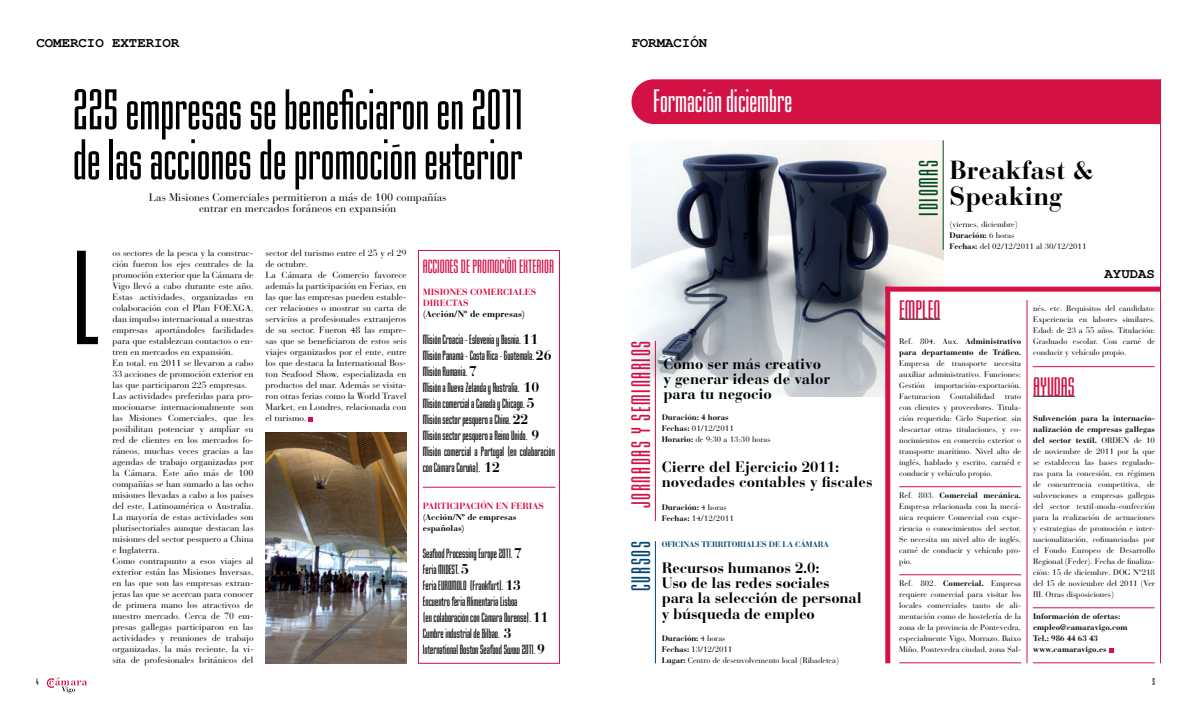
<style>
.page{position:relative;width:1191px;height:709px;background:#fff}
.page>*{position:absolute;margin:0;border:0;box-sizing:border-box;transform-origin:0 0}
.t1{font:140px "Mekanik Plain";color:#000}
.t2{font:60px/50px "Mekanik Plain";color:#000}
.t3{font:34px "Mekanik Plain";color:#fff}
.t4{font:28px "Mekanik Plain";letter-spacing:.06em;color:#d31145}
.t5{font:28px "Mekanik Plain";letter-spacing:.06em;color:#004d24}
.t6{font:28px "Mekanik Plain";letter-spacing:.06em;color:#004772}
.t7{font:700 26px/26px "Bauer Bodoni";color:#000}
.t8{font:20px "Mekanik Plain";color:#d31145}
.t9{font:700 15px/15.3px "Bauer Bodoni";color:#000}
.t10{font:14px/16px "Mekanik Plain";color:#000}
.t11{font:700 14px "Courier New";color:#000}
.t12{font:11px/11px "Bauer Bodoni";color:#000;text-align:center}
.t13{font:10px "Mekanik Plain";color:#000}
.t14{font:9px/11px "Bauer Bodoni";color:#000}
.t15{font:700 9px/11px "Bauer Bodoni";color:#d31145}
.t16{font:700 9px "Bauer Bodoni";color:#000}
.t17{font:700 8.5px/11px "Bauer Bodoni";color:#000}
.t18{font:8px/11px "Bauer Bodoni";color:#000;text-align:justify}
.t19{font:700 8px/11px "Bauer Bodoni";color:#000}
.t20{font:700 8px "Bauer Bodoni";letter-spacing:-.01em;color:#004772}
.s1{font-family:"Bauer Bodoni";font-weight:700}
.s2{font-weight:400}
.s3{font-weight:700}
</style>
<div class="page">
<svg style="left:47px;top:677px;width:40px;height:16px"></svg>
<div style="left:418px;top:250px;width:142px;height:414px;border:1px solid #d31145"></div>
<img style="left:631px;top:140px;width:312px;height:256px">
<div style="left:889px;top:289px;width:97px;height:116px;background:#fff"></div>
<svg style="left:1109px;top:648px;width:4px;height:4px"></svg>
<hr style="left:655px;top:341px;width:1px;height:180px;background:#d31145">
<hr style="left:655px;top:541px;width:1px;height:122px;background:#004772">
<hr style="left:942px;top:140px;width:1px;height:110px;background:#004d24">
<hr style="left:1033px;top:396px;width:41px;height:1px;background:#000">
<hr style="left:899px;top:319px;width:41px;height:1px;background:#000">
<hr style="left:899px;top:662px;width:122px;height:1px;background:#d31145">
<hr style="left:899px;top:574px;width:122px;height:1px;background:#d31145">
<hr style="left:899px;top:486px;width:122px;height:1px;background:#d31145">
<hr style="left:1032px;top:607px;width:122px;height:1px;background:#d31145">
<hr style="left:1032px;top:366px;width:122px;height:1px;background:#d31145">
<hr style="left:1032px;top:662px;width:122px;height:1px;background:#d31145">
<hr style="left:1026px;top:300px;width:1px;height:363px;background:#d31145">
<div style="left:885px;top:287px;width:5px;height:376px;background:#d31145"></div>
<div style="left:885px;top:286px;width:276px;height:5px;background:#d31145"></div>
<hr style="left:1160px;top:79px;width:1px;height:584px;background:#d31145">
<div style="left:631px;top:79px;width:530px;height:45px;background:#d31145"></div>
<hr style="left:423px;top:486px;width:132px;height:1px;background:#d31145">
<img style="left:265px;top:432px;width:141px;height:231px">
<svg style="left:308px;top:417px;width:4px;height:4px"></svg>
<h3 class="t11" style="left:36px;top:34px;width:144px">COMERCIO EXTERIOR</h3>
<h3 class="t11" style="left:631px;top:34px;width:77px">FORMACIÓN</h3>
<h2 class="t2" style="left:73px;top:84px;width:451px">225 empresas se beneficiaron en 2011 de las acciones de promoción exterior</h2>
<p class="t12" style="left:149px;top:191px;width:299px">Las Misiones Comerciales permitieron a más de 100 compañías entrar en mercados foráneos en expansión</p>
<h1 class="t1" style="left:72px;top:214px;width:29px">L</h1>
<p class="t14" style="left:112px;top:248px;width:142px">os sectores de la pesca y la construc&shy;ción fueron los ejes centrales de la promoción exterior que la Cámara de Vigo llevó a cabo durante este año.<br>Estas actividades, organizadas en colaboración con el Plan FOEXGA, dan impulso internacional a nuestras empresas aportándoles facilidades para que establezcan contactos o en&shy;tren en mercados en expansión.<br>En total, en 2011 se llevaron a cabo 33 acciones de promoción exterior en las que participaron 225 empresas.<br>Las actividades preferidas para pro&shy;mocionarse internacionalmente son las Misiones Comerciales, que les posibilitan potenciar y ampliar su red de clientes en los mercados fo&shy;ráneos, muchas veces gracias a las agendas de trabajo organizadas por la Cámara. Este año más de 100 compañías se han sumado a las ocho misiones llevadas a cabo a los países del este, Latinoamérica o Australia.<br>La mayoría de estas actividades son plurisectoriales aunque destacan las misiones del sector pesquero a China e Inglaterra.<br>Como contrapunto a esos viajes al exterior están las Misiones Inversas, en las que son las empresas extran&shy;jeras las que se acercan para conocer de primera mano los atractivos de nuestro mercado. Cerca de 70 em&shy;presas gallegas participaron en las actividades y reuniones de trabajo organizadas, la más reciente, la vi&shy;sita de profesionales británicos del</p>
<p class="t14" style="left:265px;top:247px;width:142px">sector del turismo entre el 25 y el 29 de octubre.<br>La Cámara de Comercio favorece además la participación en Ferias, en las que las empresas pueden estable&shy;cer relaciones o mostrar su carta de servicios a profesionales extranjeros de su sector. Fueron 48 las empre&shy;sas que se beneficiaron de estos seis viajes organizados por el ente, entre los que destaca la International Bos&shy;ton Seafood Show, especializada en productos del mar. Además se visita&shy;ron otras ferias como la World Travel Market, en Londres, relacionada con el turismo.</p>
<h3 class="t8" style="left:423px;top:254px;width:133px">ACCIONES DE PROMOCIÒN EXTERIOR</h3>
<p class="t15" style="left:423px;top:286px;width:115px">MISIONES COMERCIALES<br>DIRECTAS</p>
<p class="t16" style="left:423px;top:308px;width:104px">(Acción/Nº de empresas)</p>
<p class="t10" style="left:423px;top:331px;width:134px">Misión Croacia - Eslovenia y Bosnia. <span class="s1">11<br></span>Misión Panamá - Costa Rica - Guatemala. <span class="s1">26<br></span>Misión Rumania. <span class="s1">7<br></span>Misión a Nueva Zelanda y Australia. <span class="s1">10<br></span>Misión comercial a Canadá y Chicago. <span class="s1">5<br></span>Misión sector pesquero a China. <span class="s1">22<br></span>Misión sector pesquero a Reino Unido. <span class="s1">9<br></span>Misión comercial a Portugal (en colaboración con Cámara Coruña). <span class="s1">12</span></p>
<p class="t15" style="left:423px;top:500px;width:123px">PARTICIPACIÓN EN FERIAS</p>
<p class="t17" style="left:423px;top:512px;width:95px">(Acción/Nº de empresas españolas)</p>
<h3 class="t10" style="left:423px;top:545px;width:127px">Seafood Processing Europe 2011. <span class="s1">7<br></span>Feria MIDEST. <span class="s1">5<br></span>Feria EUROMOLD (Frankfurt). <span class="s1">13<br></span>Encuentro feria Alimentaria Lisboa<br>(en colaboración con Cámara Ourense). <span class="s1">11<br></span>Cumbre industrial de Bilbao. <span class="s1">3<br></span>International Boston Seafood Swow 2011. <span class="s1">9</span></h3>
<h3 class="t3" style="left:653px;top:81px;width:140px">Formación diciembre</h3>
<h3 class="t4" style="left:624px;top:508px;width:169px;rotate:-90deg">JORNADAS Y SEMINARIOS</h3>
<h3 class="t6" style="left:624px;top:591px;width:51px;rotate:-90deg">CURSOS</h3>
<h3 class="t9" style="left:663px;top:356px;width:168px;line-height:15px">Cómo ser más creativo y generar ideas de valor para tu negocio</h3>
<p class="t19" style="left:661px;top:412px;width:110px">Duración: 4 horas<br>Fechas: <span class="s2">01/12/2011<br></span>Horario: <span class="s2">de 9:30 a 13:30 horas</span></p>
<h3 class="t9" style="left:661px;top:460px;width:212px;line-height:15px">Cierre del Ejercicio 2011: novedades contables y fiscales</h3>
<p class="t19" style="left:661px;top:501px;width:74px">Duración: <span class="s2">4 horas<br></span>Fechas: <span class="s2">14/12/2011</span></p>
<p class="t20" style="left:661px;top:539px;width:169px">OFICINAS TERRITORIALES DE LA CÁMARA</p>
<h3 class="t9" style="left:661px;top:560px;width:202px">Recursos humanos 2.0:<br>Uso de las redes sociales para la selección de personal y búsqueda de empleo</h3>
<p class="t18" style="left:661px;top:633px;width:179px;text-align:left"><span class="s3">Duración:</span> 4 horas<br><span class="s3">Fechas:</span> 13/12/2011<br><span class="s3">Lugar:</span> Centro de desenvolvemento local (Ribadetea)</p>
<h3 class="t5" style="left:911px;top:215px;width:57px;rotate:-90deg">IDIOMAS</h3>
<h3 class="t7" style="left:949px;top:157px;width:146px">Breakfast &amp;<br>Speaking</h3>
<p class="t18" style="left:949px;top:219px;width:138px;text-align:left">(viernes, diciembre)<br><span class="s3">Duración:</span> 6 horas<br><span class="s3">Fechas:</span> del 02/12/2011 al 30/12/2011</p>
<h3 class="t11" style="left:1104px;top:265px;width:52px">AYUDAS</h3>
<h3 class="t4" style="left:899px;top:293px;width:42px">EMPLEO</h3>
<p class="t19" style="left:899px;top:336px;width:123px"><span class="s2">Ref. 804. Aux.</span> Administrativo para departamento de Tráfico.</p>
<p class="t18" style="left:899px;top:358px;width:123px">Empresa de transporte necesita auxiliar administrativo. Funciones:<br>Gestión importación-exportación.<br>Facturacion</p>
<p class="t18" style="left:950px;top:391px;width:46px">Contabilidad</p>
<p class="t18" style="left:899px;top:391px;width:123px;text-indent:105px">trato con clientes y proveedores. Titula&shy;ción requerida: Ciclo Superior, sin descartar otras titulaciones, y co&shy;nocimientos en comercio exterior o transporte marítimo. Nivel alto de inglés, hablado y escrito, carnéd e conducir y vehículo propio.</p>
<p class="t18" style="left:899px;top:490px;width:123px">Ref. 803. <span class="s3">Comercial mecánica.<br></span>Empresa relacionada con la mecá&shy;nica requiere Comercial con expe&shy;riencia o conocimientos del sector.<br>Se necesita un nivel alto de inglés, carné de conducir y vehículo pro&shy;pio.</p>
<p class="t18" style="left:899px;top:578px;width:123px">Ref. 802. <span class="s3">Comercial.</span> Empresa requiere comercial para visitar los locales comerciales tanto de ali&shy;mentación como de hostelería de la zona de la provincia de Pontevedra, especialmente Vigo, Morrazo, Baixo Miño, Pontevedra ciudad, zona Sal-</p>
<p class="t18" style="left:1033px;top:303px;width:123px">nés, etc. Requisitos del candidato:<br>Experiencia en labores similares.<br>Edad: de 23 a 55 años. Titulación:<br>Graduado escolar. Con carné de conducir y vehículo propio.</p>
<h3 class="t4" style="left:1033px;top:370px;width:43px">AYUDAS</h3>
<p class="t18" style="left:1033px;top:413px;width:123px"><span class="s3">Subvención para la internacio&shy;nalización de empresas gallegas del sector textil.</span> ORDEN de 10 de noviembre de 2011 por la que se establecen las bases regulado&shy;ras para la concesión, en régimen de concurrencia competitiva, de subvenciones a empresas gallegas del sector textil-moda-confección para la realización de actuaciones y estrategias de promoción e inter&shy;nacionalización, cofinanciadas por el Fondo Europeo de Desarrollo Regional (Feder). Fecha de finaliza&shy;ción: 15 de diciembre. DOG Nº218 del 15 de noviembre del 2011 (Ver III. Otras disposiciones)</p>
<p class="t19" style="left:1033px;top:611px;width:96px">Información de ofertas: empleo@camaravigo.com<br>Tel.: 986 44 63 43 www.camaravigo.es</p>
<p class="t13" style="left:36px;top:676px;width:4px">4</p>
<p class="t13" style="left:1152px;top:676px;width:4px">5</p>
</div>
